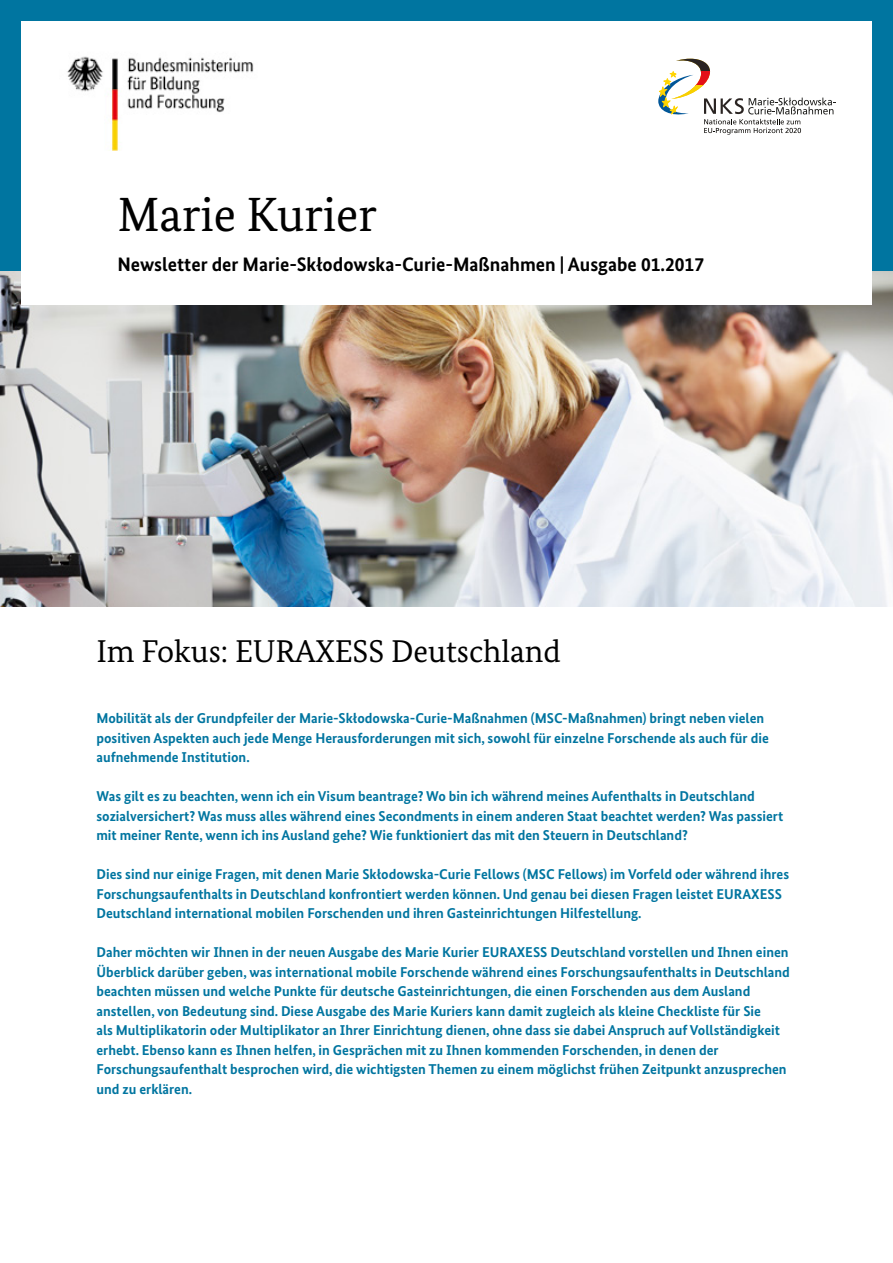
<style>
.page{position:relative;width:893px;height:1263px;background:#fff}
.page>*{position:absolute;margin:0;border:0;box-sizing:border-box;transform-origin:0 0}
.Titel_Headline{font:48px "Bundes Serif";color:#000}
._06_Headline{font:31.5px "Bundes Serif";color:#000}
.Titel_Subheadline{font:700 19.5px "Bundes Sans";color:#000}
._07_Einleitungstext{font:700 14.25px/19.5px "Bundes Sans";color:#0075a0}
</style>
<div class="page">
<img style="left:0;top:271px;width:893px;height:335px">
<div style="left:0;top:0;width:893px;height:271px;background:#0075a0"></div>
<div style="left:21px;top:21px;width:851px;height:284px;background:#fff"></div>
<img style="left:67px;top:56px;width:187px;height:95px">
<svg style="left:658px;top:59px;width:178px;height:76px"></svg>
<h1 class="Titel_Headline" style="left:117px;top:185px;width:261px">Marie Kurier</h1>
<h1 class="Titel_Subheadline" style="left:117px;top:252px;width:588px">Newsletter der Marie-Skłodowska-Curie-Maßnahmen | Ausgabe 01.2017</h1>
<h2 class="_06_Headline" style="left:96px;top:632px;width:466px">Im Fokus: EURAXESS Deutschland</h2>
<p class="_07_Einleitungstext" style="left:96px;top:708px;width:674px">Mobilität als der Grundpfeiler der Marie-Skłodowska-Curie-Maßnahmen (MSC-Maßnahmen) bringt neben vielen positiven Aspekten auch jede Menge Herausforderungen mit sich, sowohl für einzelne Forschende als auch für die aufnehmende Institution.</p>
<p class="_07_Einleitungstext" style="left:96px;top:786px;width:688px">Was gilt es zu beachten, wenn ich ein Visum beantrage? Wo bin ich während meines Aufenthalts in Deutschland sozialversichert? Was muss alles während eines Secondments in einem anderen Staat beachtet werden? Was passiert mit meiner Rente, wenn ich ins Ausland gehe? Wie funktioniert das mit den Steuern in Deutschland?</p>
<p class="_07_Einleitungstext" style="left:96px;top:864px;width:694px">Dies sind nur einige Fragen, mit denen Marie Skłodowska-Curie Fellows (MSC Fellows) im Vorfeld oder während ihres<br>Forschungsaufenthalts in Deutschland konfrontiert werden können. Und genau bei diesen Fragen leistet EURAXESS<br>Deutschland international mobilen Forschenden und ihren Gasteinrichtungen Hilfestellung.</p>
<p class="_07_Einleitungstext" style="left:96px;top:942px;width:695px">Daher möchten wir Ihnen in der neuen Ausgabe des Marie Kurier EURAXESS Deutschland vorstellen und Ihnen einen Überblick darüber geben, was international mobile Forschende während eines Forschungsaufenthalts in Deutschland beachten müssen und welche Punkte für deutsche Gasteinrichtungen, die einen Forschenden aus dem Ausland anstellen, von Bedeutung sind. Diese Ausgabe des Marie Kuriers kann damit zugleich als kleine Checkliste für Sie<br>als Multiplikatorin oder Multiplikator an Ihrer Einrichtung dienen, ohne dass sie dabei Anspruch auf Vollständigkeit erhebt. Ebenso kann es Ihnen helfen, in Gesprächen mit zu Ihnen kommenden Forschenden, in denen der Forschungsaufenthalt besprochen wird, die wichtigsten Themen zu einem möglichst frühen Zeitpunkt anzusprechen und zu erklären.</p>
</div>
